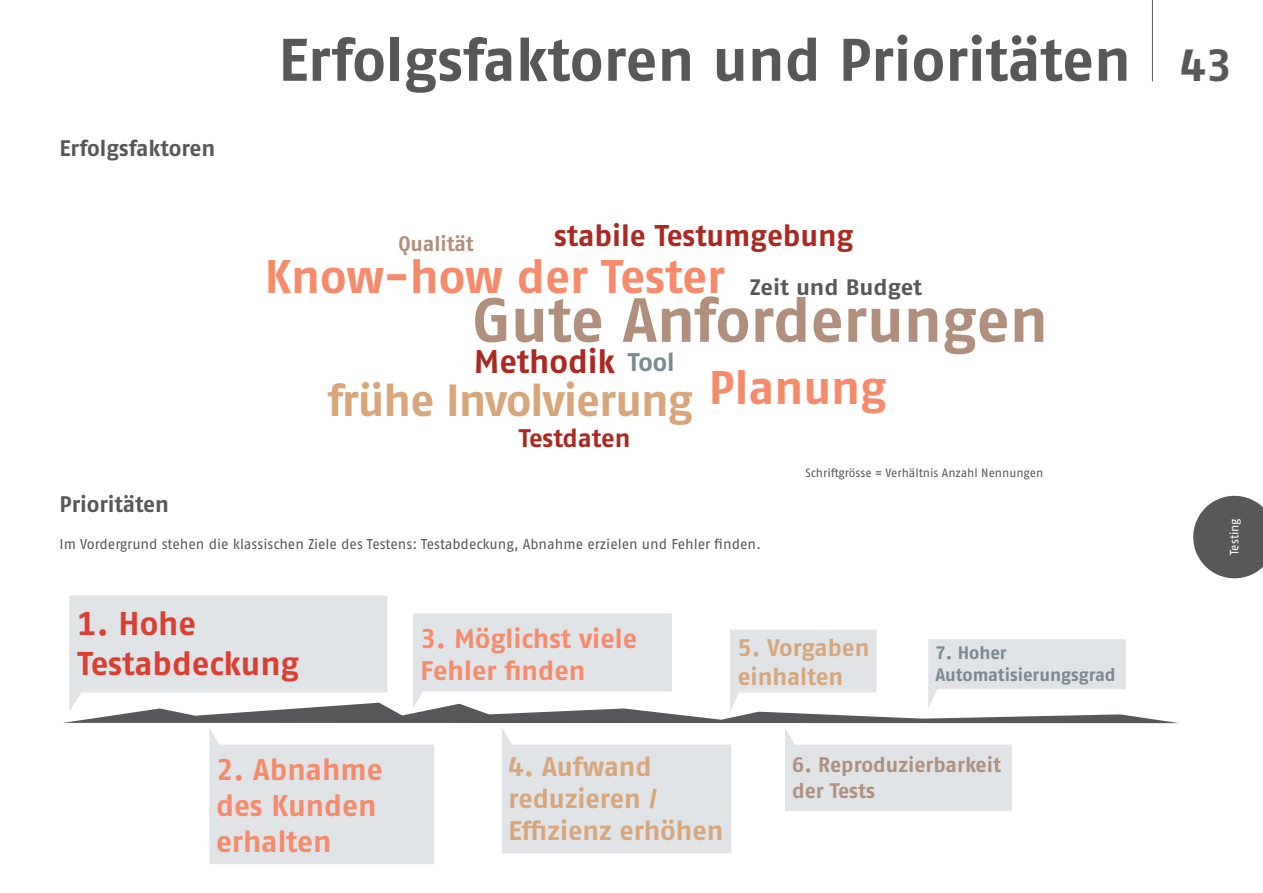
<style>
.page{position:relative;width:1263px;height:893px;background:#fff}
.page>*{position:absolute;margin:0;border:0;box-sizing:border-box;transform-origin:0 0}
.t1{font:700 62.25px "GBS Fago Pro";letter-spacing:-.005em;color:#b0907d}
.t2{font:700 60px "GBS Fago Pro";letter-spacing:-.005em;color:#57585a}
.t3{font:700 47.1px "GBS Fago Pro";letter-spacing:-.005em;color:#f68b6c}
.t4{font:700 45px "GBS Fago Pro";letter-spacing:-.025em;color:#d8a67b}
.t5{font:700 33px/39.6px "GBS Fago Pro";color:#db3f32}
.t6{font:700 33px "GBS Fago Pro";letter-spacing:-.005em;color:#aa2922}
.t7{font:700 30px/36px "GBS Fago Pro";color:#f68b6c}
.t8{font:700 30px "GBS Fago Pro";letter-spacing:-.005em;color:#aa2922}
.t9{font:700 27px/32.4px "GBS Fago Pro";color:#d8a67b}
.t10{font:700 27px/32.4px "GBS Fago Pro";color:#f68b6c}
.t11{font:700 25.5px "GBS Fago Pro";letter-spacing:-.01em;color:#aa2922}
.t12{font:700 25.5px "GBS Fago Pro";color:#7b8990}
.t13{font:700 24px/28.8px "GBS Fago Pro";color:#d8a67b}
.t14{font:700 22.5px "GBS Fago Pro";letter-spacing:-.005em;color:#57585a}
.t15{font:700 22.35px "GBS Fago Pro";letter-spacing:-.005em;color:#57585a;scale:1.05 1}
.t16{font:700 21px/25.2px "GBS Fago Pro";letter-spacing:-.005em;color:#b0907d}
.t17{font:700 18px/21.6px "GBS Fago Pro";letter-spacing:-.005em;color:#7b8990}
.t18{font:14.25px "GBS Fago Pro";letter-spacing:-.005em;color:#57585a}
.t19{font:12px "GBS Fago Pro";letter-spacing:-.005em;color:#57585a}
.t20{font:12px "GBS Fago Pro";letter-spacing:-.005em;color:#fff}
.s1{font-size:45px}
</style>
<div class="page">
<svg style="left:1193px;top:496px;width:70px;height:82px;background:#727274"></svg>
<svg style="left:63px;top:596px;width:1116px;height:268px"></svg>
<hr style="left:1152px;top:0;width:1px;height:81px;background:#57585a">
<h3 class="t14" style="left:60px;top:135px;width:157px">Erfolgsfaktoren</h3>
<h2 class="t2" style="left:278px;top:24px;width:955px">Erfolgsfaktoren und Prioritäten <span class="s1">43</span></h2>
<h3 class="t8" style="left:554px;top:218px;width:301px">stabile Testumgebung</h3>
<h3 class="t15" style="left:750px;top:273px;width:166px">Zeit und Budget</h3>
<h3 class="t16" style="left:399px;top:231px;width:77px">Qualität</h3>
<h3 class="t3" style="left:265px;top:248px;width:462px">Know-how der Tester</h3>
<h1 class="t1" style="left:472px;top:283px;width:577px">Gute Anforderungen</h1>
<h3 class="t6" style="left:474px;top:342px;width:143px">Methodik</h3>
<h3 class="t12" style="left:628px;top:347px;width:48px">Tool</h3>
<h3 class="t3" style="left:709px;top:359px;width:179px">Planung</h3>
<h3 class="t4" style="left:327px;top:373px;width:367px">frühe Involvierung</h3>
<h3 class="t11" style="left:519px;top:422px;width:113px">Testdaten</h3>
<p class="t19" style="left:805px;top:465px;width:239px">Schriftgrösse = Verhältnis Anzahl Nennungen</p>
<h3 class="t14" style="left:60px;top:490px;width:111px">Prioritäten</h3>
<p class="t18" style="left:60px;top:535px;width:703px">Im Vordergrund stehen die klassischen Ziele des Testens: Testabdeckung, Abnahme erzielen und Fehler finden.</p>
<h3 class="t5" style="left:78px;top:604px;width:223px">1. Hohe<br>Testabdeckung</h3>
<h3 class="t7" style="left:216px;top:751px;width:168px">2. Abnahme des Kunden erhalten</h3>
<h3 class="t10" style="left:421px;top:622px;width:218px">3. Möglichst viele<br>Fehler finden</h3>
<h3 class="t13" style="left:738px;top:633px;width:133px">5. Vorgaben einhalten</h3>
<p class="t17" style="left:935px;top:642px;width:182px">7. Hoher<br>Automatisierungsgrad</p>
<h3 class="t9" style="left:509px;top:750px;width:216px">4. Aufwand reduzieren /<br>Effizienz erhöhen</h3>
<h3 class="t16" style="left:792px;top:752px;width:210px">6. Reproduzierbarkeit der Tests</h3>
<p class="t20" style="left:1227px;top:555px;width:38px;rotate:-90deg">Testing</p>
</div>
